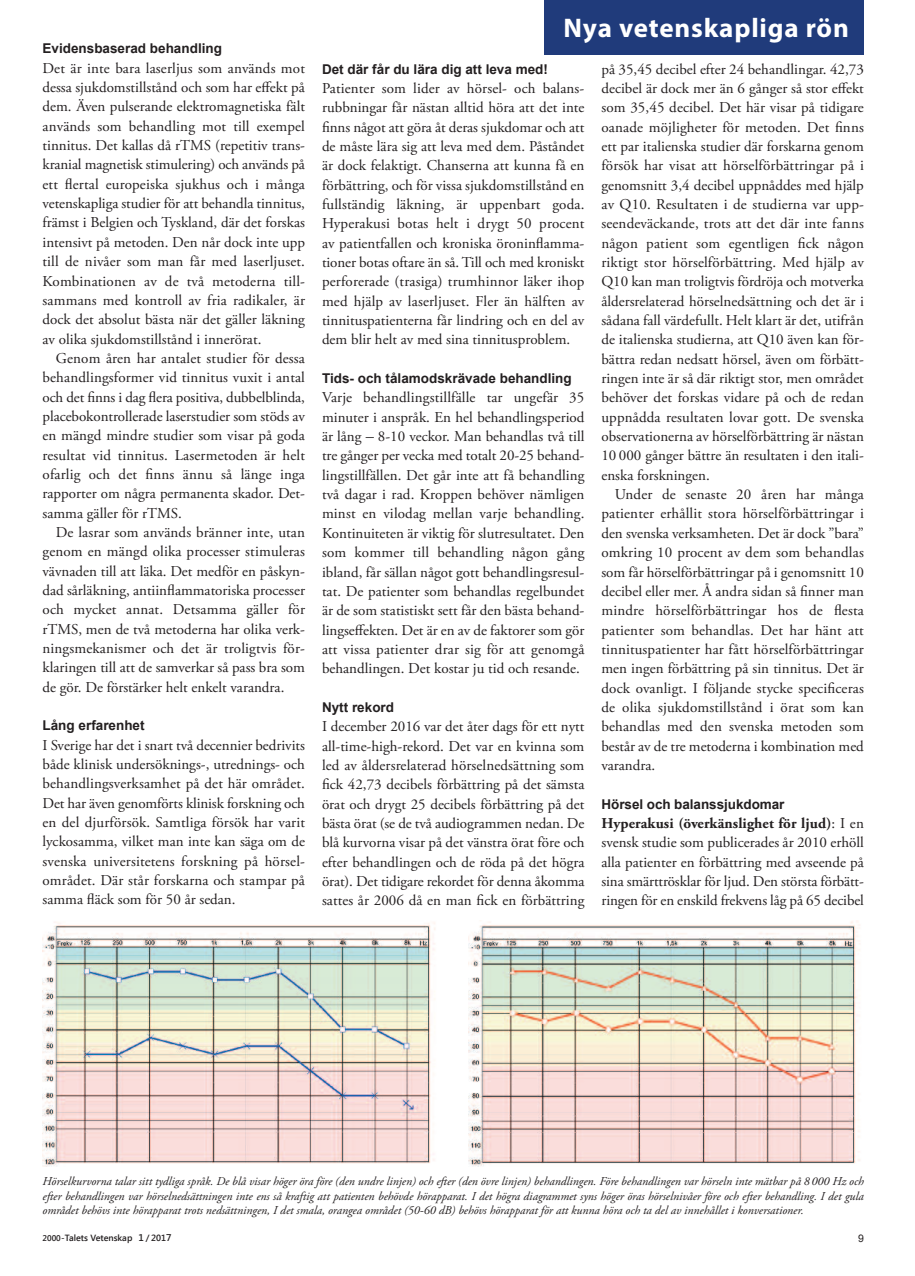
<style>
.page{position:relative;width:915px;height:1276px;background:#fff}
.page>*{position:absolute;margin:0;border:0;box-sizing:border-box;transform-origin:0 0}
.t1{font:700 27px "Myriad Pro";letter-spacing:.03em;color:#fff}
.t2{font:15px/19.4px "Adobe Garamond Pro";color:#231f20;text-align:justify}
.t3{font:700 13.5px "Arial";color:#231f20}
.t4{font:italic 12px/14.4px "Adobe Garamond Pro";color:#231f20;text-align:justify}
.t5{font:10.5px "Arial";color:#231f20}
.t6{font:600 9px "Segoe UI";color:#231f20}
.s1{font-size:16.5px}
.s2{font-weight:700}
.s3{font-size:8.25px}
.s4{font-size:9.75px}
</style>
<div class="page">
<img style="left:43px;top:922px;width:393px;height:244px">
<img style="left:468px;top:920px;width:392px;height:246px">
<div style="left:543px;top:0;width:319px;height:54px;background:#203b7b"></div>
<p class="t3" style="left:43px;top:41px;width:181px">Evidensbaserad behandling</p>
<p class="t2" style="left:43px;top:60px;width:264px">Det är inte bara laserljus som används mot dessa sjukdomstillstånd och som har effekt på dem. Även pulserande elektromagnetiska fält används som behandling mot till exempel tinnitus. Det kallas då rTMS (repetitiv trans&shy;kranial magnetisk stimulering) och används på ett flertal europeiska sjukhus och i många vetenskapliga studier för att behandla tinnitus, främst i Belgien och Tyskland, där det forskas intensivt på metoden. Den når dock inte upp till de nivåer som man får med laserljuset.<br>Kombinationen av de två metoderna till&shy;sammans med kontroll av fria radikaler, är dock det absolut bästa när det gäller läkning av olika sjukdomstillstånd i innerörat.</p>
<p class="t2" style="left:43px;top:350px;width:264px;text-indent:13px">Genom åren har antalet studier för dessa behandlingsformer vid tinnitus vuxit i antal och det finns i dag flera positiva, dubbelblinda, placebokontrollerade laserstudier som stöds av en mängd mindre studier som visar på goda resultat vid tinnitus. Lasermetoden är helt ofarlig och det finns ännu så länge inga rapporter om några permanenta skador. Det&shy;samma gäller för rTMS.</p>
<p class="t2" style="left:43px;top:524px;width:264px;text-indent:13px">De lasrar som används bränner inte, utan genom en mängd olika processer stimuleras vävnaden till att läka. Det medför en påskyn&shy;dad sårläkning, antiinflammatoriska processer och mycket annat. Detsamma gäller för rTMS, men de två metoderna har olika verk&shy;ningsmekanismer och det är troligtvis för&shy;klaringen till att de samverkar så pass bra som de gör. De förstärker helt enkelt varandra.</p>
<p class="t3" style="left:43px;top:718px;width:104px">Lång erfarenhet</p>
<p class="t2" style="left:43px;top:736px;width:264px">I Sverige har det i snart två decennier bedrivits både klinisk undersöknings-, utrednings- och behandlingsverksamhet på det här området.<br>Det har även genomförts klinisk forskning och en del djurförsök. Samtliga försök har varit lyckosamma, vilket man inte kan säga om de svenska universitetens forskning på hörsel&shy;området. Där står forskarna och stampar på samma fläck som för 50 år sedan.</p>
<h1 class="t1" style="left:563px;top:18px;width:287px">Nya vetenskapliga rön</h1>
<p class="t3" style="left:322px;top:61px;width:227px">Det där får du lära dig att leva med!</p>
<p class="t2" style="left:322px;top:80px;width:264px">Patienter som lider av hörsel- och balans&shy;rubbningar får nästan alltid höra att det inte finns något att göra åt deras sjukdomar och att de måste lära sig att leva med dem. Påståndet är dock felaktigt. Chanserna att kunna få en förbättring, och för vissa sjukdomstillstånd en fullständig läkning, är uppenbart goda.<br>Hyperakusi botas helt i drygt 50 procent av patientfallen och kroniska öroninflamma&shy;tioner botas oftare än så. Till och med kroniskt perforerade (trasiga) trumhinnor läker ihop med hjälp av laserljuset. Fler än hälften av tinnituspatienterna får lindring och en del av dem blir helt av med sina tinnitusproblem.</p>
<p class="t3" style="left:322px;top:371px;width:251px">Tids- och tålamodskrävade behandling</p>
<p class="t2" style="left:322px;top:389px;width:264px">Varje behandlingstillfälle tar ungefär 35 minuter i anspråk. En hel behandlingsperiod är lång <span class="s1">–</span> 8-10 veckor. Man behandlas två till tre gånger per vecka med totalt 20-25 behand&shy;lingstillfällen. Det går inte att få behandling två dagar i rad. Kroppen behöver nämligen minst en vilodag mellan varje behandling.<br>Kontinuiteten är viktig för slutresultatet. Den som kommer till behandling någon gång ibland, får sällan något gott behandlingsresul&shy;tat. De patienter som behandlas regelbundet är de som statistiskt sett får den bästa behand&shy;lingseffekten. Det är en av de faktorer som gör att vissa patienter drar sig för att genomgå behandlingen. Det kostar ju tid och resande.</p>
<p class="t3" style="left:322px;top:699px;width:74px">Nytt rekord</p>
<p class="t2" style="left:322px;top:718px;width:264px">I december 2016 var det åter dags för ett nytt all-time-high-rekord. Det var en kvinna som led av åldersrelaterad hörselnedsättning som fick 42,73 decibels förbättring på det sämsta örat och drygt 25 decibels förbättring på det bästa örat (se de två audiogrammen nedan. De blå kurvorna visar på det vänstra örat före och efter behandlingen och de röda på det högra örat). Det tidigare rekordet för denna åkomma sattes år 2006 då en man fick en förbättring</p>
<p class="t2" style="left:601px;top:61px;width:264px">på 35,45 decibel efter 24 behandlingar. 42,73 decibel är dock mer än 6 gånger så stor effekt som 35,45 decibel. Det här visar på tidigare oanade möjligheter för metoden. Det finns ett par italienska studier där forskarna genom försök har visat att hörselförbättringar på i genomsnitt 3,4 decibel uppnåddes med hjälp av Q10. Resultaten i de studierna var upp&shy;seendeväckande, trots att det där inte fanns någon patient som egentligen fick någon riktigt stor hörselförbättring. Med hjälp av Q10 kan man troligtvis fördröja och motverka åldersrelaterad hörselnedsättning och det är i sådana fall värdefullt. Helt klart är det, utifrån de italienska studierna, att Q10 även kan för&shy;bättra redan nedsatt hörsel, även om förbätt&shy;ringen inte är så där riktigt stor, men området behöver det forskas vidare på och de redan uppnådda resultaten lovar gott. De svenska observationerna av hörselförbättring är nästan 10 000 gånger bättre än resultaten i den itali&shy;enska forskningen.</p>
<p class="t2" style="left:601px;top:486px;width:264px;text-indent:13px">Under de senaste 20 åren har många patienter erhållit stora hörselförbättringar i den svenska verksamheten. Det är dock ”bara” omkring 10 procent av dem som behandlas som får hörselförbättringar på i genomsnitt 10 decibel eller mer. Å andra sidan så finner man mindre hörselförbättringar hos de flesta patienter som behandlas. Det har hänt att tinnituspatienter har fått hörselförbättringar men ingen förbättring på sin tinnitus. Det är dock ovanligt. I följande stycke specificeras de olika sjukdomstillstånd i örat som kan behandlas med den svenska metoden som består av de tre metoderna i kombination med varandra.</p>
<p class="t3" style="left:601px;top:796px;width:184px">Hörsel och balanssjukdomar</p>
<p class="t2" style="left:601px;top:815px;width:264px"><span class="s2">Hyperakusi (överkänslighet för ljud)</span>: I en svensk studie som publicerades år 2010 erhöll alla patienter en förbättring med avseende på sina smärttrösklar för ljud. Den största förbätt&shy;ringen för en enskild frekvens låg på 65 decibel</p>
<p class="t4" style="left:42px;top:1175px;width:822px">Hörselkurvorna talar sitt tydliga språk. De blå visar höger öra före (den undre linjen) och efter (den övre linjen) behandlingen. Före behandlingen var hörseln inte mätbar på 8000 Hz och efter behandlingen var hörselnedsättningen inte ens så kraftig att patienten behövde hörapparat. I det högra diagrammet syns höger öras hörselnivåer före och efter behandling. I det gula området behövs inte hörapparat trots nedsättningen, I det smala, orangea området (50-60 dB) behövs hörapparat för att kunna höra och ta del av innehållet i konversationer.</p>
<p class="t5" style="left:857px;top:1232px;width:7px">9</p>
<p class="t6" style="left:43px;top:1231px;width:130px"><span class="s3">2000</span>-Talets Vetenskap <span class="s4">1</span> / 201<span class="s4">7</span></p>
</div>
